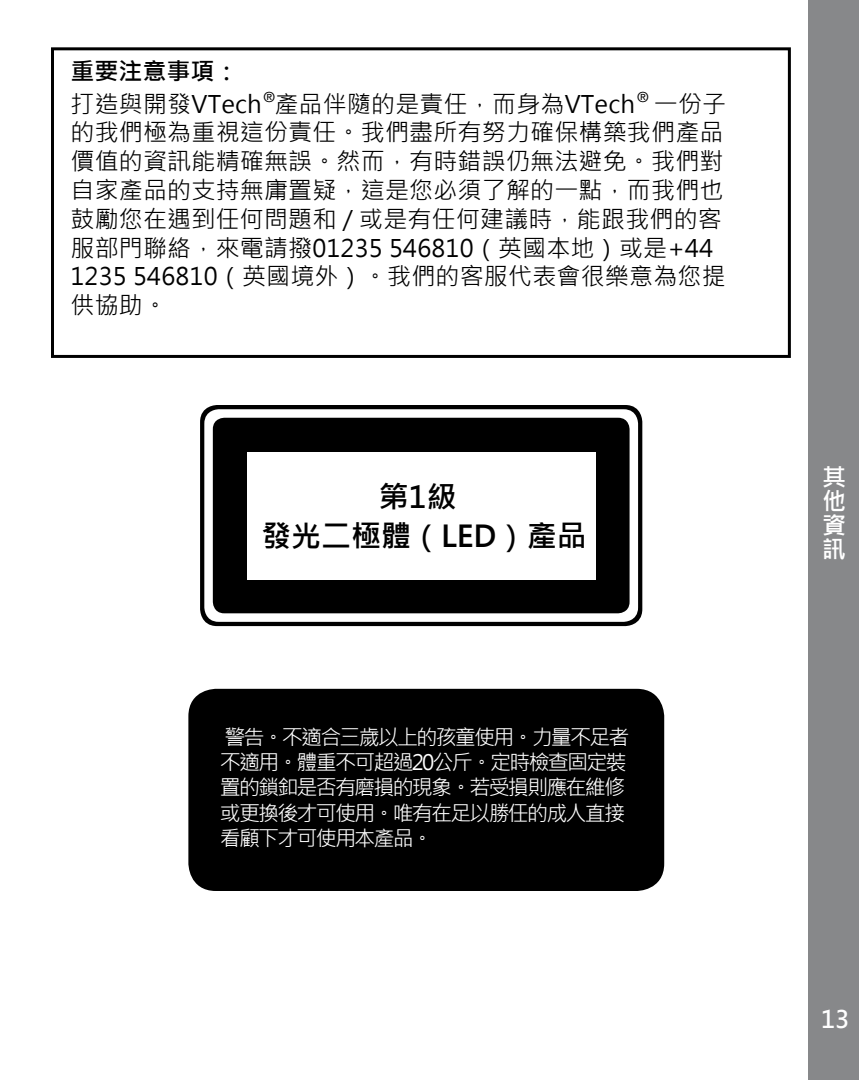
<style>
.page{position:relative;width:859px;height:1080px;background:#fff}
.page>*{position:absolute;margin:0;border:0;box-sizing:border-box;transform-origin:0 0}
.t1{font:700 30px/38.7px "Microsoft Jheng Hei";color:#000;text-align:center}
.t2{font:24px/28.8px "Microsoft Jheng Hei";letter-spacing:.01em;color:#000}
.t3{font:700 24px/24px "Microsoft Jheng Hei";color:#fff;text-align:justify}
.t4{font:21px/25.2px "Microsoft Jheng Hei";letter-spacing:-.09em;color:#fff}
.t5{font:14.1px "Helvetica";color:#000}
.s1{font-weight:700}
</style>
<div class="page">
<div style="left:809px;top:0;width:50px;height:1080px;background:#87888a"></div>
<div style="left:51px;top:47px;width:740px;height:311px;border:3px solid #000"></div>
<div style="left:200px;top:405px;width:442px;height:221px;background:#000;border-radius:17px"></div>
<div style="left:204px;top:409px;width:434px;height:213px;background:#fff;border-radius:14px"></div>
<div style="left:213px;top:418px;width:417px;height:195px;background:#000;border-radius:11px"></div>
<div style="left:247px;top:452px;width:348px;height:127px;background:#fff"></div>
<div style="left:190px;top:691px;width:472px;height:198px;background:#000;border-radius:26px"></div>
<div style="left:188px;top:689px;width:476px;height:202px;border:4px solid #000;border-radius:26px"></div>
<p class="t2" style="left:70px;top:54px;width:657px;line-height:33px"><span class="s1">重要注意事項：<br></span>打造與開發VTech 產品伴隨的是責任，而身為VTech 一份子</p>
<p class="t2" style="left:70px;top:118px;width:657px">的我們極為重視這份責任。我們盡所有努力確保構築我們產品價值的資訊能精確無誤。然而，有時錯誤仍無法避免。我們對自家產品的支持無庸置疑，這是您必須了解的一點，而我們也鼓勵您在遇到任何問題和 / 或是有任何建議時，能跟我們的客服部門聯絡，來電請撥01235 546810（英國本地）或是+44<br>1235 546810（英國境外）。我們的客服代表會很樂意為您提供協助。</p>
<p class="t5" style="left:264px;top:89px;width:12px">®</p>
<p class="t5" style="left:638px;top:89px;width:12px">®</p>
<p class="t1" style="left:261px;top:478px;width:327px">第1級<br>發光二極體（LED）產品</p>
<p class="t4" style="left:220px;top:724px;width:411px">警告。不適合三歲以上的孩童使用。力量不足者不適用。體重不可超過20公斤。定時檢查固定裝置的鎖釦是否有磨損的現象。若受損則應在維修或更換後才可使用。唯有在足以勝任的成人直接看顧下才可使用本產品。</p>
<p class="t3" style="left:822px;top:466px;width:24px">其他資訊</p>
<p class="t3" style="left:821px;top:1007px;width:30px">13</p>
</div>
